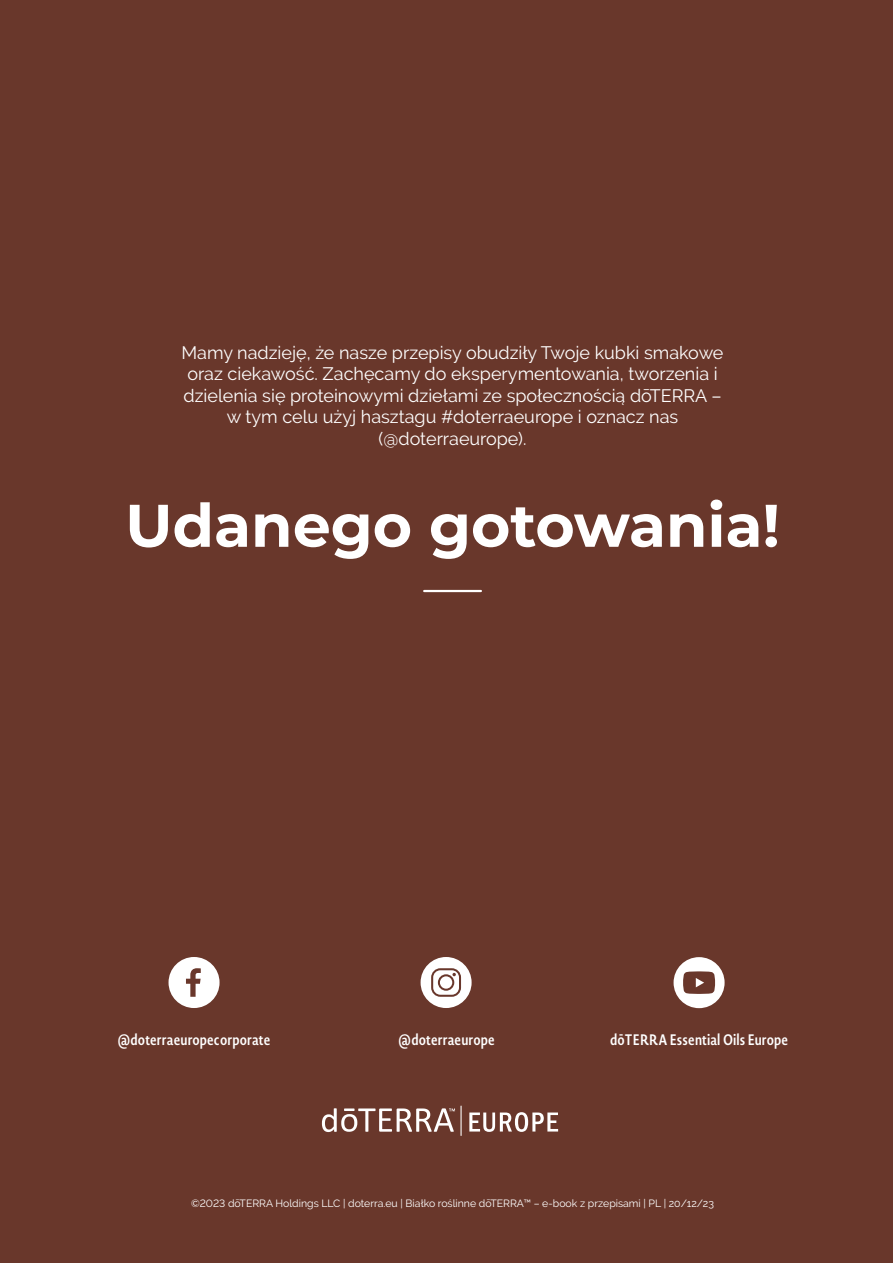
<style>
.page{position:relative;width:893px;height:1263px;background:#69372b}
.page>*{position:absolute;margin:0;border:0;box-sizing:border-box;transform-origin:0 0}
.t1{font:700 60px "Montserrat";color:#fff}
.t2{font:18px/21.6px "Raleway";color:#fff;text-align:center}
.t3{font:600 15px "Novel Sans Cond Pro";letter-spacing:.01em;color:#fff}
.t4{font:10.5px "Raleway";color:#fff}
</style>
<div class="page">
<svg style="left:469px;top:1112px;width:89px;height:20px"></svg>
<hr style="left:460px;top:1105px;width:2px;height:31px;background:#fff">
<svg style="left:322px;top:1108px;width:133px;height:24px"></svg>
<svg style="left:421px;top:957px;width:51px;height:51px"></svg>
<svg style="left:674px;top:957px;width:51px;height:51px"></svg>
<svg style="left:169px;top:957px;width:51px;height:51px"></svg>
<hr style="left:424px;top:590px;width:57px;height:2px;background:#fff">
<p class="t2" style="left:182px;top:341px;width:543px">Mamy nadzieję, że nasze przepisy obudziły Twoje kubki smakowe oraz ciekawość. Zachęcamy do eksperymentowania, tworzenia i dzielenia się proteinowymi dziełami ze społecznością dōTERRA – w tym celu użyj hasztagu #doterraeurope i oznacz nas (@doterraeurope).</p>
<h1 class="t1" style="left:125px;top:482px;width:656px">Udanego gotowania!</h1>
<p class="t3" style="left:117px;top:1029px;width:155px">@doterraeuropecorporate</p>
<p class="t3" style="left:398px;top:1029px;width:98px">@doterraeurope</p>
<p class="t3" style="left:610px;top:1029px;width:179px">dōTERRA Essential Oils Europe</p>
<p class="t4" style="left:191px;top:1197px;width:524px">©2023 dōTERRA Holdings LLC | doterra.eu | Białko roślinne dōTERRA™ – e-book z przepisami | PL | 20/12/23</p>
</div>
